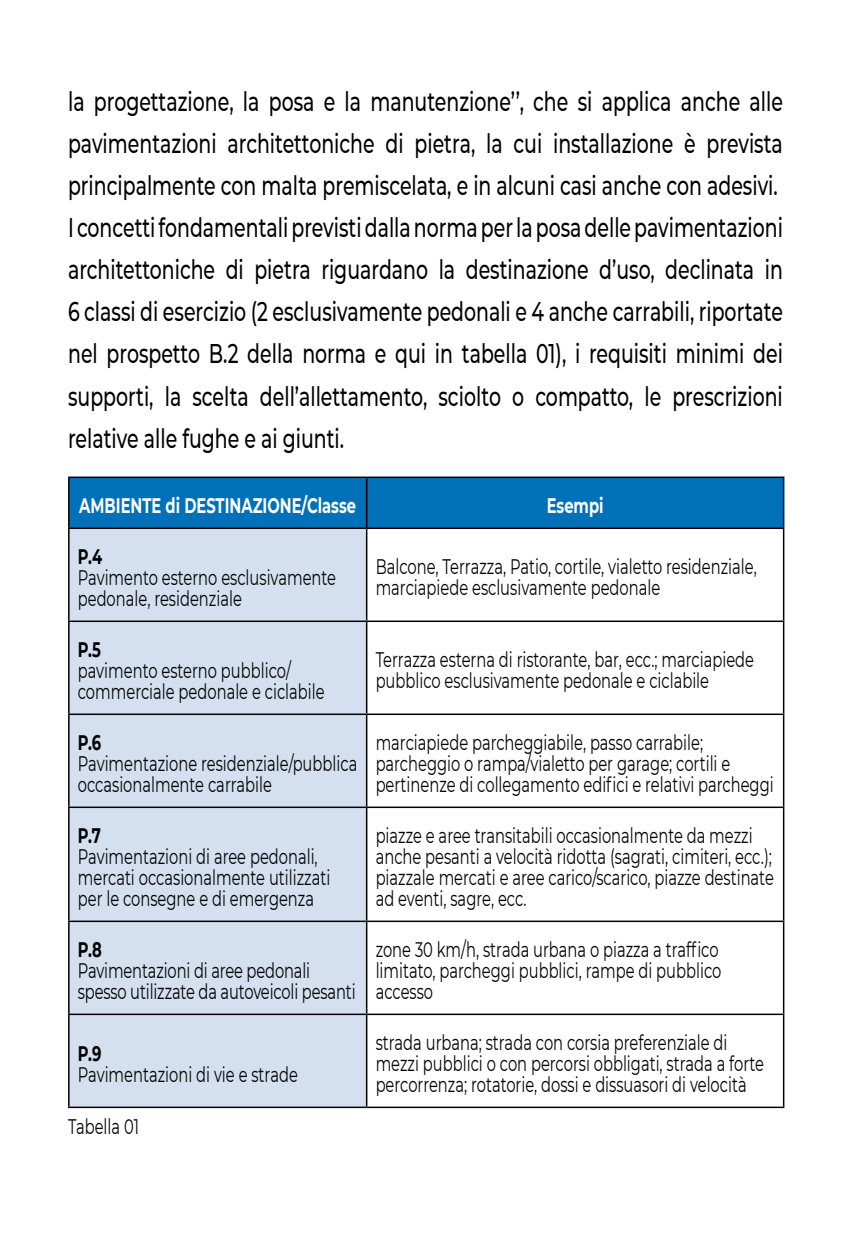
<style>
.page{position:relative;width:851px;height:1234px;background:#fff}
.page>*{position:absolute;margin:0;border:0;box-sizing:border-box;transform-origin:0 0}
.t1{font:500 27px/42px "Montserrat";color:#000;scale:.7 1}
.t2{font:21px/21px "Montserrat";color:#000;scale:.7 1}
.t3{font:700 21px "Montserrat";color:#fff;scale:.7 1}
.t4{font:700 21px "Montserrat";color:#000;scale:.7 1}
</style>
<div class="page">
<div style="left:70px;top:478px;width:712px;height:49px;background:#0070b8"></div>
<div style="left:70px;top:529px;width:296px;height:577px;background:#d4e0f0"></div>
<hr style="left:68px;top:1106px;width:298px;height:1px;background:#000">
<hr style="left:366px;top:1106px;width:418px;height:1px;background:#000">
<hr style="left:68px;top:478px;width:2px;height:49px;background:#000">
<hr style="left:68px;top:476px;width:298px;height:2px;background:#000">
<hr style="left:366px;top:476px;width:418px;height:2px;background:#000">
<hr style="left:366px;top:478px;width:1px;height:49px;background:#000">
<hr style="left:782px;top:478px;width:2px;height:49px;background:#000">
<hr style="left:68px;top:529px;width:2px;height:91px;background:#000">
<hr style="left:68px;top:622px;width:2px;height:91px;background:#000">
<hr style="left:68px;top:715px;width:2px;height:91px;background:#000">
<hr style="left:68px;top:807px;width:2px;height:113px;background:#000">
<hr style="left:68px;top:527px;width:298px;height:2px;background:#000">
<hr style="left:68px;top:620px;width:298px;height:2px;background:#000">
<hr style="left:68px;top:713px;width:298px;height:2px;background:#000">
<hr style="left:68px;top:806px;width:298px;height:1px;background:#000">
<hr style="left:366px;top:529px;width:1px;height:91px;background:#000">
<hr style="left:366px;top:622px;width:1px;height:91px;background:#000">
<hr style="left:366px;top:715px;width:1px;height:91px;background:#000">
<hr style="left:366px;top:807px;width:1px;height:113px;background:#000">
<hr style="left:366px;top:527px;width:418px;height:2px;background:#000">
<hr style="left:782px;top:529px;width:2px;height:91px;background:#000">
<hr style="left:782px;top:622px;width:2px;height:91px;background:#000">
<hr style="left:782px;top:715px;width:2px;height:91px;background:#000">
<hr style="left:782px;top:807px;width:2px;height:113px;background:#000">
<hr style="left:366px;top:620px;width:418px;height:2px;background:#000">
<hr style="left:366px;top:713px;width:418px;height:2px;background:#000">
<hr style="left:366px;top:806px;width:418px;height:1px;background:#000">
<hr style="left:68px;top:921px;width:2px;height:92px;background:#000">
<hr style="left:68px;top:920px;width:298px;height:1px;background:#000">
<hr style="left:366px;top:921px;width:1px;height:92px;background:#000">
<hr style="left:366px;top:920px;width:418px;height:1px;background:#000">
<hr style="left:782px;top:921px;width:2px;height:92px;background:#000">
<hr style="left:68px;top:1014px;width:2px;height:92px;background:#000">
<hr style="left:68px;top:1013px;width:298px;height:1px;background:#000">
<hr style="left:366px;top:1014px;width:1px;height:92px;background:#000">
<hr style="left:366px;top:1013px;width:418px;height:1px;background:#000">
<hr style="left:782px;top:1014px;width:2px;height:92px;background:#000">
<p class="t1" style="left:68px;top:80px;width:1022px">la progettazione, la posa e la manutenzione’’, che si applica anche alle pavimentazioni architettoniche di pietra, la cui installazione è prevista principalmente con malta premiscelata, e in alcuni casi anche con adesivi.<br>I concetti fondamentali previsti dalla norma per la posa delle pavimentazioni architettoniche di pietra riguardano la destinazione d’uso, declinata in 6 classi di esercizio (2 esclusivamente pedonali e 4 anche carrabili, riportate nel prospetto B.2 della norma e qui in tabella 01), i requisiti minimi dei supporti, la scelta dell’allettamento, sciolto o compatto, le prescrizioni relative alle fughe e ai giunti.</p>
<p class="t3" style="left:79px;top:490px;width:397px">AMBIENTE di DESTINAZIONE/Classe</p>
<p class="t3" style="left:546px;top:490px;width:83px">Esempi</p>
<p class="t4" style="left:78px;top:541px;width:36px">P.4</p>
<p class="t2" style="left:78px;top:566px;width:370px">Pavimento esterno esclusivamente pedonale, residenziale</p>
<p class="t2" style="left:375px;top:555px;width:546px">Balcone, Terrazza, Patio, cortile, vialetto residenziale, marciapiede esclusivamente pedonale</p>
<p class="t4" style="left:78px;top:634px;width:34px">P.5</p>
<p class="t2" style="left:78px;top:659px;width:354px">pavimento esterno pubblico/ commerciale pedonale e ciclabile</p>
<p class="t2" style="left:375px;top:648px;width:542px">Terrazza esterna di ristorante, bar, ecc.; marciapiede pubblico esclusivamente pedonale e ciclabile</p>
<p class="t4" style="left:78px;top:727px;width:35px">P.6</p>
<p class="t2" style="left:78px;top:752px;width:401px">Pavimentazione residenziale/pubblica occasionalmente carrabile</p>
<p class="t2" style="left:375px;top:731px;width:570px">marciapiede parcheggiabile, passo carrabile; parcheggio o rampa/vialetto per garage; cortili e pertinenze di collegamento edifici e relativi parcheggi</p>
<p class="t4" style="left:78px;top:820px;width:34px">P.7</p>
<p class="t2" style="left:78px;top:845px;width:362px">Pavimentazioni di aree pedonali, mercati occasionalmente utilizzati per le consegne e di emergenza</p>
<p class="t4" style="left:78px;top:934px;width:36px">P.8</p>
<p class="t2" style="left:78px;top:959px;width:398px">Pavimentazioni di aree pedonali spesso utilizzate da autoveicoli pesanti</p>
<p class="t4" style="left:78px;top:1037px;width:35px">P.9</p>
<p class="t2" style="left:78px;top:1062px;width:316px">Pavimentazioni di vie e strade</p>
<p class="t2" style="left:68px;top:1115px;width:103px">Tabella 01</p>
<p class="t2" style="left:375px;top:824px;width:570px">piazze e aree transitabili occasionalmente da mezzi anche pesanti a velocità ridotta (sagrati, cimiteri, ecc.); piazzale mercati e aree carico/scarico, piazze destinate ad eventi, sagre, ecc.</p>
<p class="t2" style="left:375px;top:938px;width:495px">zone 30 km/h, strada urbana o piazza a traffico limitato, parcheggi pubblici, rampe di pubblico accesso</p>
<p class="t2" style="left:375px;top:1031px;width:556px">strada urbana; strada con corsia preferenziale di mezzi pubblici o con percorsi obbligati, strada a forte percorrenza; rotatorie, dossi e dissuasori di velocità</p>
</div>
